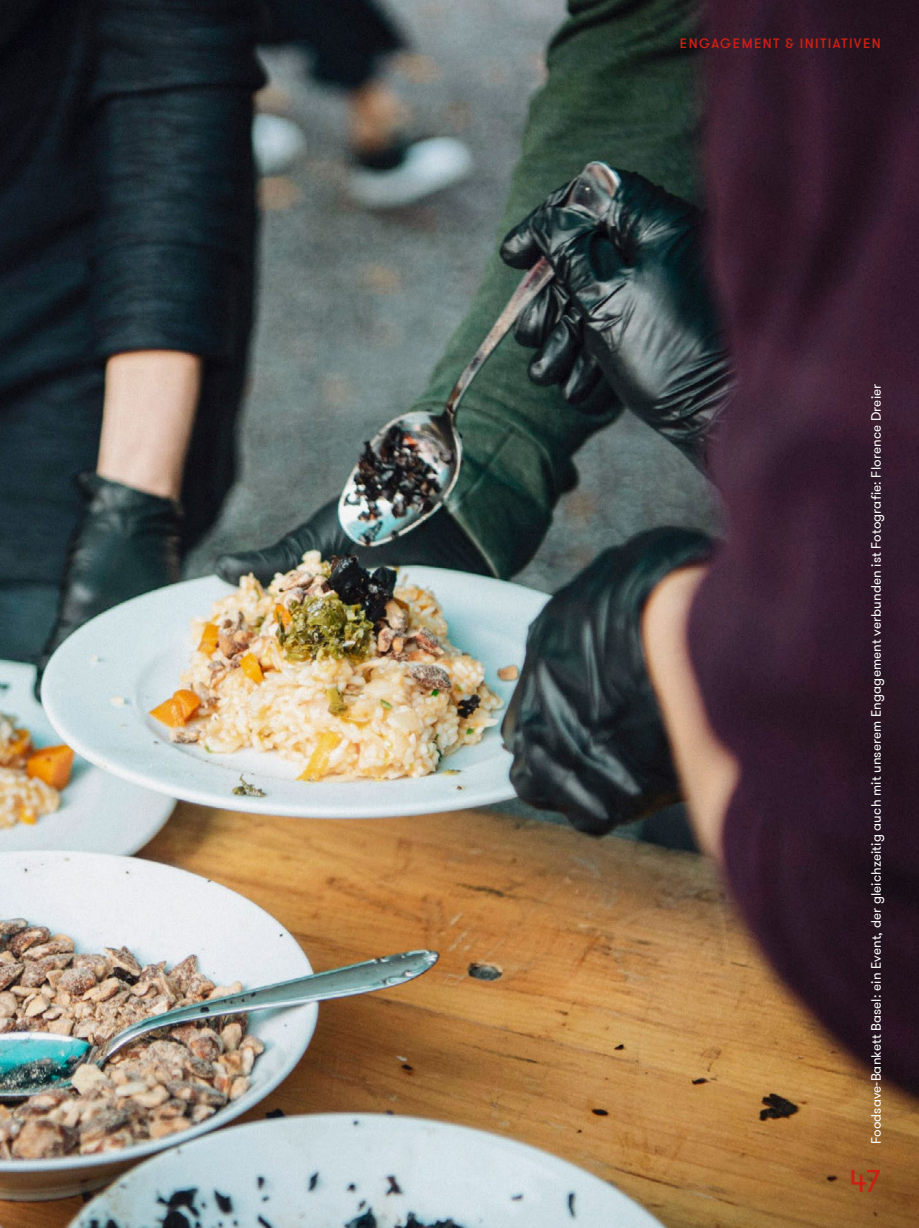
<style>
.page{position:relative;width:919px;height:1228px;background:#fff}
.page>*{position:absolute;margin:0;border:0;box-sizing:border-box;transform-origin:0 0}
.t1{font:31.5px "GT Walsheim Pro";color:#cc2013}
.t2{font:13.5px "GT Walsheim Pro";letter-spacing:.01em;color:#fff}
.t3{font:500 13.5px "GT Walsheim Pro";letter-spacing:.1em;color:#cc2013}
</style>
<div class="page">
<img style="left:1px;top:0;width:917px;height:1228px">
<div style="left:844px;top:359px;width:67px;height:811px;background:#000;opacity:.75"></div>
<p class="t3" style="left:680px;top:35px;width:63px">ENGAGEME</p>
<p class="t3" style="left:762px;top:35px;width:60px">NT &amp; INITIATIVE</p>
<p class="t3" style="left:871px;top:35px;width:10px">N</p>
<p class="t2" style="left:867px;top:1144px;width:762px;rotate:-90deg">Foodsave-Bankett Basel: ein Event, der gleichzeitig auch mit unserem Engagement verbunden ist Fotografie: Florence Dreier</p>
<h1 class="t1" style="left:849px;top:1161px;width:33px">47</h1>
</div>
